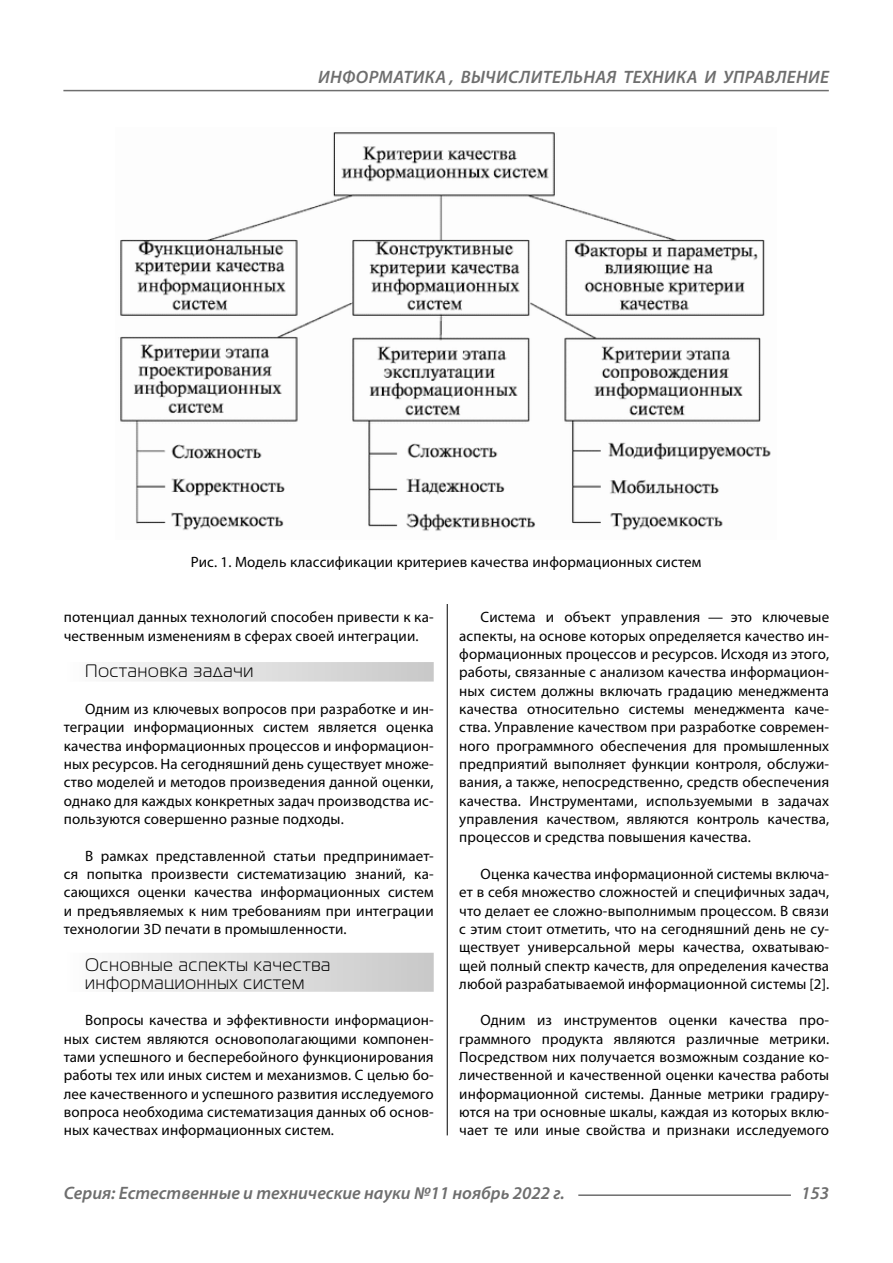
<style>
.page{position:relative;width:893px;height:1263px;background:#fff}
.page>*{position:absolute;margin:0;border:0;box-sizing:border-box;transform-origin:0 0}
.t1{font:italic 600 18px "Myriad Pro";color:#6e6e6e}
.Subheader_2lines{font:18px/18.3px "Magistral C";letter-spacing:.05em;color:#000}
.Subheader{font:18px "Magistral C";letter-spacing:.05em;color:#000}
.Normal{font:15px/18.3px "Myriad Pro";letter-spacing:.01em;color:#000;text-align:justify}
.podpis{font:15px "Myriad Pro";letter-spacing:.01em;color:#000}
</style>
<div class="page">
<hr style="left:447px;top:128px;width:1px;height:1007px;background:#000">
<div style="left:64px;top:662px;width:370px;height:19px;background:linear-gradient(to right,#fcfcfc,#c8c8c8)"></div>
<div style="left:64px;top:953px;width:370px;height:39px;background:linear-gradient(to right,#fcfcfc,#c8c8c8)"></div>
<img style="left:120px;top:132px;width:651px;height:399px">
<hr style="left:578px;top:1194px;width:213px;height:2px;background:#6e6e6e">
<hr style="left:63px;top:90px;width:766px;height:1px;background:#6e6e6e">
<p class="t1" style="left:318px;top:66px;width:25px">Информатика</p>
<p class="t1" style="left:450px;top:66px;width:48px">, вычислител</p>
<p class="t1" style="left:573px;top:66px;width:23px">ьная</p>
<p class="t1" style="left:623px;top:66px;width:12px">техника</p>
<p class="t1" style="left:705px;top:66px;width:31px">и управление</p>
<p class="podpis" style="left:191px;top:553px;width:512px">Рис. 1. Модель классификации критериев качества информационных систем</p>
<p class="Normal" style="left:64px;top:608px;width:371px">потенциал данных технологий способен привести к ка&shy;чественным изменениям в сферах своей интеграции.</p>
<p class="Subheader" style="left:85px;top:661px;width:170px">Постановка задачи</p>
<p class="Normal" style="left:64px;top:699px;width:371px;text-indent:21px">Одним из ключевых вопросов при разработке и ин&shy;теграции информационных систем является оценка качества информационных процессов и информацион&shy;ных ресурсов. На сегодняшний день существует множе&shy;ство моделей и методов произведения данной оценки, однако для каждых конкретных задач производства ис&shy;пользуются совершенно разные подходы.</p>
<p class="Normal" style="left:64px;top:846px;width:371px;text-indent:21px">В рамках представленной статьи предпринимает&shy;ся попытка произвести систематизацию знаний, ка&shy;сающихся оценки качества информационных систем и предъявляемых к ним требованиям при интеграции технологии 3D печати в промышленности.</p>
<p class="Subheader_2lines" style="left:85px;top:955px;width:247px">Основные аспекты качества информационных систем</p>
<p class="Normal" style="left:64px;top:1011px;width:371px;text-indent:21px">Вопросы качества и эффективности информацион&shy;ных систем являются основополагающими компонен&shy;тами успешного и бесперебойного функционирования работы тех или иных систем и механизмов. С целью бо&shy;лее качественного и успешного развития исследуемого вопроса необходима систематизация данных об основ&shy;ных качествах информационных систем.</p>
<p class="Normal" style="left:459px;top:608px;width:371px;text-indent:21px">Система и объект управления — это ключевые аспекты, на основе которых определяется качество ин&shy;формационных процессов и ресурсов. Исходя из этого, работы, связанные с анализом качества информацион&shy;ных систем должны включать градацию менеджмента качества относительно системы менеджмента каче&shy;ства. Управление качеством при разработке современ&shy;ного программного обеспечения для промышленных предприятий выполняет функции контроля, обслужи&shy;вания, а также, непосредственно, средств обеспечения качества. Инструментами, используемыми в задачах управления качеством, являются контроль качества, процессов и средства повышения качества.</p>
<p class="Normal" style="left:459px;top:864px;width:371px;text-indent:21px">Оценка качества информационной системы включа&shy;ет в себя множество сложностей и специфичных задач, что делает ее сложно-выполнимым процессом. В связи с этим стоит отметить, что на сегодняшний день не су&shy;ществует универсальной меры качества, охватываю&shy;щей полный спектр качеств, для определения качества любой разрабатываемой информационной системы [2].</p>
<p class="Normal" style="left:459px;top:1011px;width:371px;text-indent:21px">Одним из инструментов оценки качества про&shy;граммного продукта являются различные метрики.<br>Посредством них получается возможным создание ко&shy;личественной и качественной оценки качества работы информационной системы. Данные метрики градиру&shy;ются на три основные шкалы, каждая из которых вклю&shy;чает те или иные свойства и признаки исследуемого</p>
<p class="t1" style="left:64px;top:1182px;width:503px">Серия: Естественные и технические науки №11 ноябрь 2022 г.</p>
<p class="t1" style="left:801px;top:1182px;width:30px">153</p>
</div>
